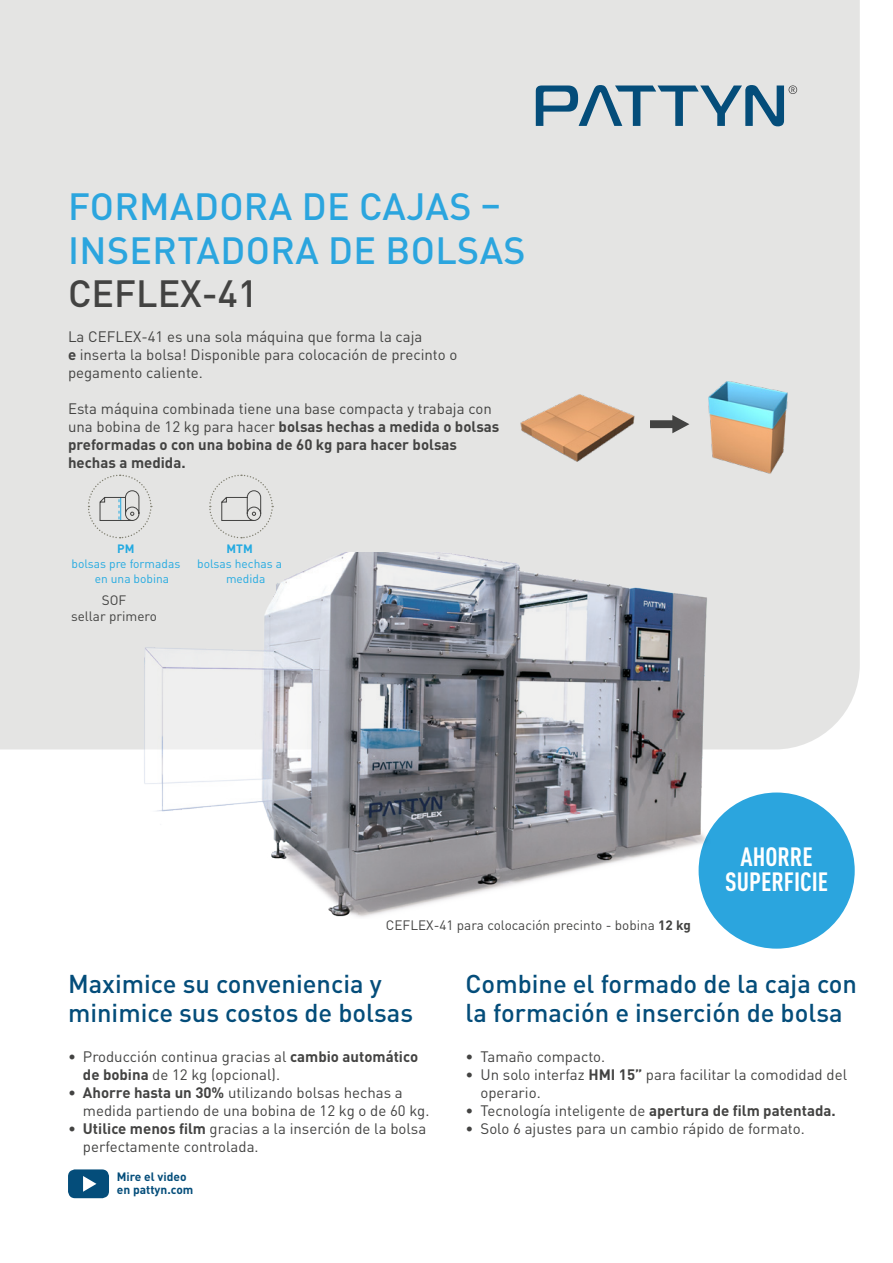
<style>
.page{position:relative;width:893px;height:1263px;background:#fff}
.page>*{position:absolute;margin:0;border:0;box-sizing:border-box;transform-origin:0 0}
.t1{font:500 37.5px/43.5px "DIN Pro";letter-spacing:.01em;color:#2ba5de}
.t2{font:500 37.5px "DIN Pro";color:#434342}
.t3{font:700 26.1px "DIN Cond";color:#fff}
.t4{font:500 25.5px/29.1px "DIN Pro";color:#044d7a}
.Machine_description{font:15px/18px "DIN Pro";color:#434342}
.Machine_description-2{font:700 15px/18px "DIN Pro";color:#434342}
.Fotobeschrijving{font:13.5px "DIN Pro";color:#434342}
.Machine_description-3{font:13.5px "DIN Pro";color:#434342}
.Fotobeschrijving-2{font:12px/14.7px "DIN Pro";color:#24aae1}
.t5{font:700 12px/13.5px "DIN Pro";color:#044d7a}
.Fotobeschrijving-3{font:700 12px "DIN Pro";color:#24aae1}
.s1{font-weight:700}
.s2{font-weight:400}
</style>
<div class="page">
<div style="left:0;top:0;width:860px;height:749px;background:#e4e4e3"></div>
<svg style="left:536px;top:85px;width:261px;height:41px;background:#94aebd"></svg>
<svg style="left:68px;top:1169px;width:41px;height:29px"></svg>
<svg style="left:650px;top:415px;width:39px;height:18px"></svg>
<img style="left:514px;top:387px;width:122px;height:77px">
<img style="left:705px;top:378px;width:86px;height:97px">
<img style="left:119px;top:552px;width:631px;height:366px">
<div style="left:699px;top:792px;width:156px;height:157px;background:#2ba5de;border-radius:50%"></div>
<svg style="left:208px;top:474px;width:66px;height:65px;background:#dadad9"></svg>
<svg style="left:87px;top:474px;width:65px;height:65px;background:#d8d9d9"></svg>
<h1 class="t1" style="left:68px;top:183px;width:459px">FORMADORA DE CAJAS –<br>INSERTADORA DE BOLSAS</h1>
<h1 class="t2" style="left:68px;top:268px;width:191px">CEFLEX-41</h1>
<p class="Machine_description" style="left:68px;top:327px;width:356px">La CEFLEX-41 es una sola máquina que forma la caja</p>
<p class="Machine_description" style="left:68px;top:345px;width:391px"><span class="s1">e</span> inserta la bolsa! Disponible para colocación de precinto o pegamento caliente.</p>
<p class="Machine_description-2" style="left:68px;top:399px;width:433px"><span class="s2">Esta máquina combinada tiene una base compacta y trabaja con una bobina de 12 kg para hacer</span> bolsas hechas a medida o bolsas preformadas o con una bobina de 60 kg para hacer bolsas hechas a medida.</p>
<p class="Fotobeschrijving-3" style="left:117px;top:541px;width:19px">PM</p>
<p class="Fotobeschrijving-2" style="left:95px;top:556px;width:87px;text-indent:-23px">bolsas pre formadas en una bobina</p>
<p class="Machine_description-3" style="left:102px;top:591px;width:26px">SOF</p>
<p class="Machine_description-3" style="left:71px;top:607px;width:87px">sellar primero</p>
<p class="Fotobeschrijving-3" style="left:226px;top:541px;width:28px">MTM</p>
<p class="Fotobeschrijving-2" style="left:226px;top:556px;width:58px;text-indent:-29px">bolsas hechas a medida</p>
<p class="Fotobeschrijving" style="left:386px;top:916px;width:307px">CEFLEX-41 para colocación precinto - bobina <span class="s1">12 kg</span></p>
<p class="t3" style="left:740px;top:841px;width:74px">AHORRE</p>
<p class="t3" style="left:725px;top:865px;width:105px">SUPERFICIE</p>
<p class="t4" style="left:68px;top:968px;width:347px">Maximice su conveniencia y minimice sus costos de bolsas</p>
<p class="Machine_description" style="left:83px;top:1047px;width:337px;text-indent:-15px">• Producción continua gracias al <span class="s1">cambio automático de bobina</span> de 12 kg (opcional).</p>
<p class="Machine_description" style="left:83px;top:1083px;width:348px;text-indent:-15px">• <span class="s1">Ahorre hasta un 30%</span> utilizando bolsas hechas a medida partiendo de una bobina de 12 kg o de 60 kg.</p>
<p class="Machine_description" style="left:83px;top:1119px;width:345px;text-indent:-15px">• <span class="s1">Utilice menos film</span> gracias a la inserción de la bolsa perfectamente controlada.</p>
<p class="t5" style="left:117px;top:1169px;width:78px">Mire el video en pattyn.com</p>
<p class="t4" style="left:466px;top:968px;width:393px">Combine el formado de la caja con la formación e inserción de bolsa</p>
<p class="Machine_description" style="left:466px;top:1047px;width:141px">• Tamaño compacto.</p>
<p class="Machine_description" style="left:480px;top:1065px;width:368px;text-indent:-15px">• Un solo interfaz <span class="s1">HMI 15”</span> para facilitar la comodidad del operario.</p>
<p class="Machine_description" style="left:466px;top:1101px;width:372px">• Tecnología inteligente de <span class="s1">apertura de film patentada.</span></p>
<p class="Machine_description" style="left:466px;top:1119px;width:341px">• Solo 6 ajustes para un cambio rápido de formato.</p>
</div>
